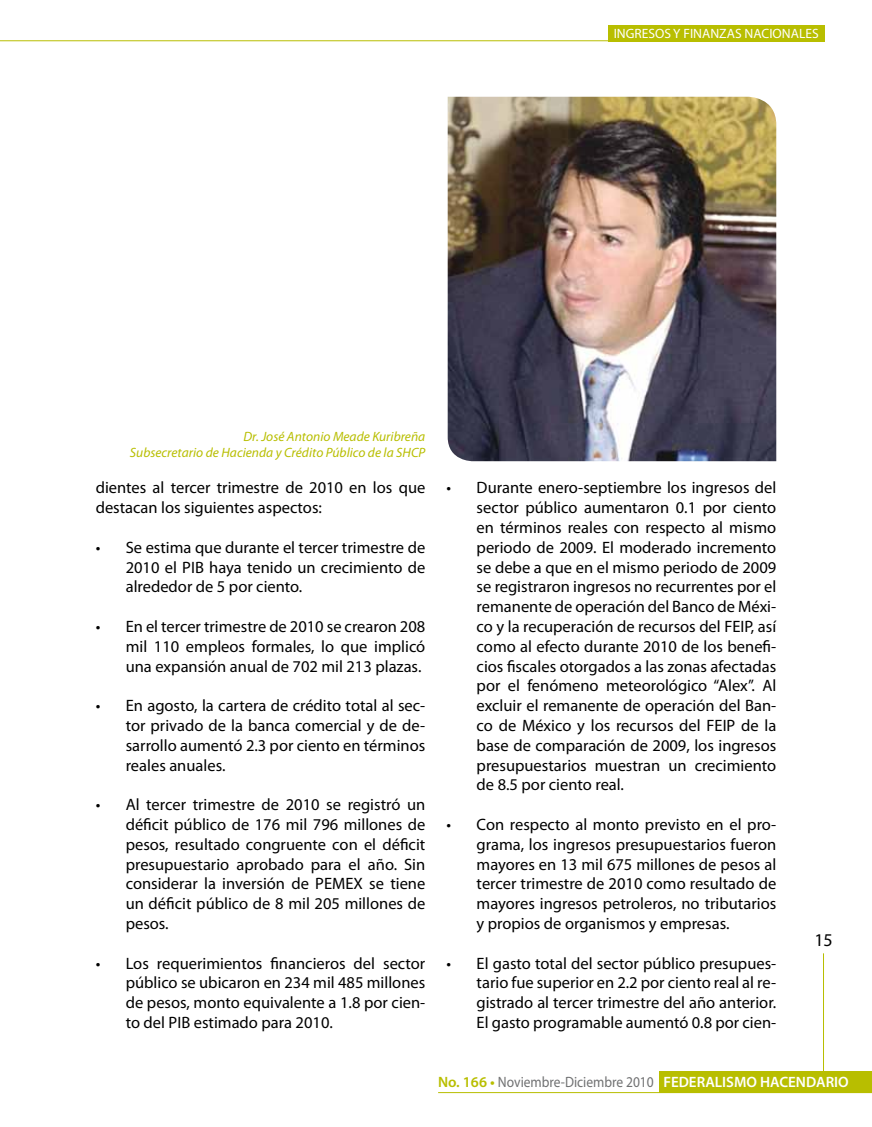
<style>
.page{position:relative;width:872px;height:1127px;background:#fff}
.page>*{position:absolute;margin:0;border:0;box-sizing:border-box;transform-origin:0 0}
.t1{font:18px "Myriad Pro";color:#000}
.t2{font:16.5px/19.8px "Myriad Pro";color:#000;text-align:justify}
.t3{font:15px "Myriad Pro";color:#707172;scale:.9 1}
.t4{font:italic 13.5px/16.2px "Myriad Pro";color:#b8be00;text-align:right}
.t5{font:13.5px "Myriad Pro";color:#fff}
.s1{font-weight:600;color:#b8be00}
.s2{font-weight:600;color:#fff}
</style>
<div class="page">
<div style="left:659px;top:1071px;width:213px;height:22px;background:#b8be00"></div>
<hr style="left:438px;top:1092px;width:434px;height:1px;background:#b8be00">
<hr style="left:823px;top:953px;width:1px;height:118px;background:#b8be00">
<hr style="left:0;top:40px;width:824px;height:1px;background:#b8be00">
<div style="left:608px;top:25px;width:216px;height:16px;background:#b8be00"></div>
<img style="left:448px;top:97px;width:328px;height:364px">
<p class="t5" style="left:613px;top:25px;width:206px">INGRESOS Y FINANZAS NACIONALES</p>
<p class="t4" style="left:130px;top:428px;width:297px">Dr. José Antonio Meade Kuribreña<br>Subsecretario de Hacienda y Crédito Público de la SHCP</p>
<p class="t2" style="left:96px;top:478px;width:331px">dientes al tercer trimestre de 2010 en los que destacan los siguientes aspectos:</p>
<p class="t2" style="left:126px;top:537px;width:301px;text-indent:-30px">• Se estima que durante el tercer trimestre de 2010 el PIB haya tenido un crecimiento de alrededor de 5 por ciento.</p>
<p class="t2" style="left:126px;top:616px;width:301px;text-indent:-30px">• En el tercer trimestre de 2010 se crearon 208 mil 110 empleos formales, lo que implicó una expansión anual de 702 mil 213 plazas.</p>
<p class="t2" style="left:126px;top:695px;width:301px;text-indent:-30px">• En agosto, la cartera de crédito total al sec&shy;tor privado de la banca comercial y de de&shy;sarrollo aumentó 2.3 por ciento en términos reales anuales.</p>
<p class="t2" style="left:126px;top:794px;width:301px;text-indent:-30px">• Al tercer trimestre de 2010 se registró un déficit público de 176 mil 796 millones de pesos, resultado congruente con el déficit presupuestario aprobado para el año. Sin considerar la inversión de PEMEX se tiene un déficit público de 8 mil 205 millones de pesos.</p>
<p class="t2" style="left:126px;top:953px;width:301px;text-indent:-30px">• Los requerimientos financieros del sector público se ubicaron en 234 mil 485 millones de pesos, monto equivalente a 1.8 por cien&shy;to del PIB estimado para 2010.</p>
<p class="t2" style="left:476px;top:478px;width:301px;text-indent:-30px">• Durante enero-septiembre los ingresos del sector público aumentaron 0.1 por ciento en términos reales con respecto al mismo periodo de 2009. El moderado incremento se debe a que en el mismo periodo de 2009 se registraron ingresos no recurrentes por el remanente de operación del Banco de Méxi&shy;co y la recuperación de recursos del FEIP, así como al efecto durante 2010 de los benefi&shy;cios fiscales otorgados a las zonas afectadas por el fenómeno meteorológico “Alex”. Al excluir el remanente de operación del Ban&shy;co de México y los recursos del FEIP de la base de comparación de 2009, los ingresos presupuestarios muestran un crecimiento de 8.5 por ciento real.</p>
<p class="t2" style="left:476px;top:814px;width:301px;text-indent:-30px">• Con respecto al monto previsto en el pro&shy;grama, los ingresos presupuestarios fueron mayores en 13 mil 675 millones de pesos al tercer trimestre de 2010 como resultado de mayores ingresos petroleros, no tributarios y propios de organismos y empresas.</p>
<p class="t2" style="left:476px;top:953px;width:301px;text-indent:-30px">• El gasto total del sector público presupues&shy;tario fue superior en 2.2 por ciento real al re&shy;gistrado al tercer trimestre del año anterior.<br>El gasto programable aumentó 0.8 por cien-</p>
<p class="t1" style="left:814px;top:929px;width:20px">15</p>
<p class="t3" style="left:438px;top:1073px;width:458px"><span class="s1">No. 166 •</span> Noviembre-Diciembre 2010 <span class="s2">FEDERALISMO HACENDARIO</span></p>
</div>
